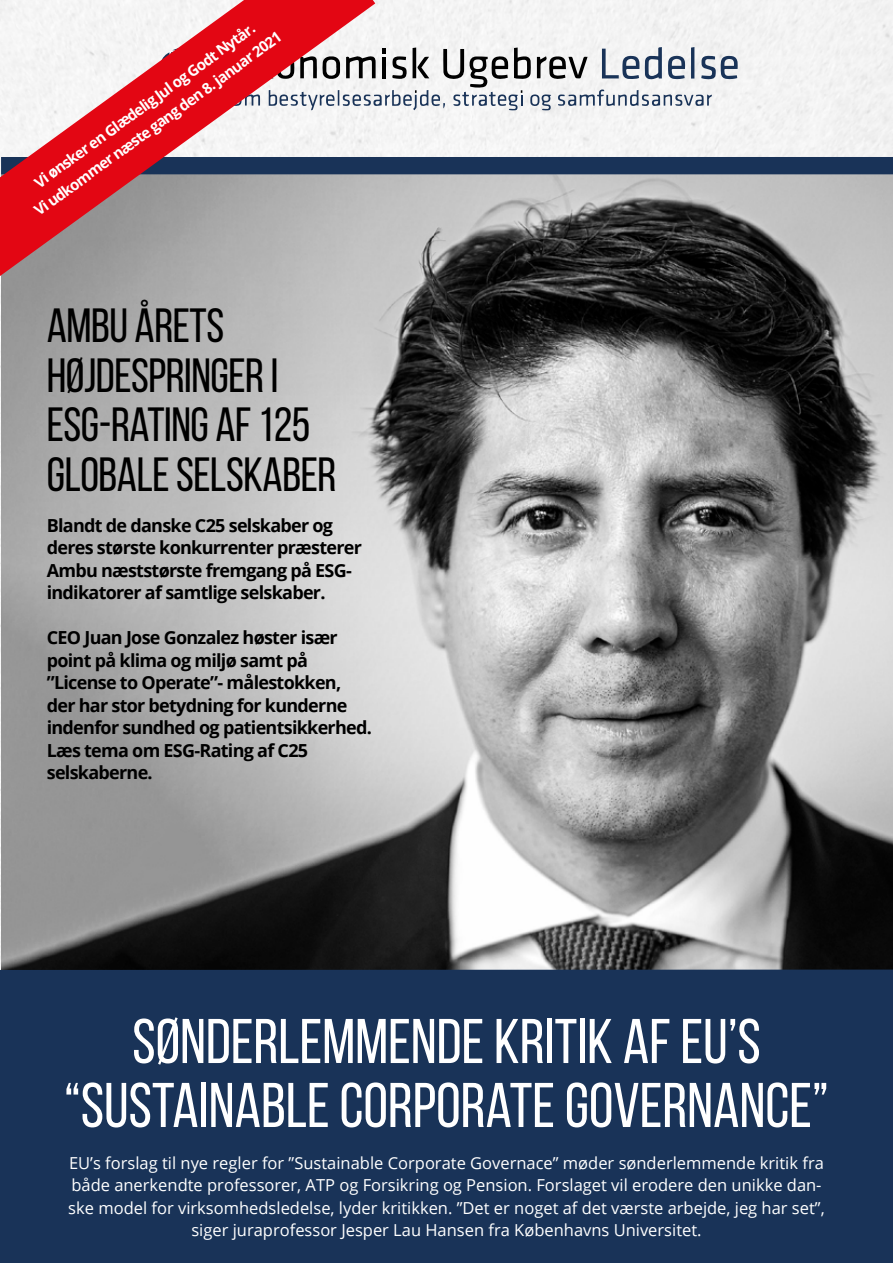
<style>
.page{position:relative;width:893px;height:1263px;background:#fff}
.page>*{position:absolute;margin:0;border:0;box-sizing:border-box;transform-origin:0 0}
.forside_rubrik{font:63px "Bebas Neue";color:#fff}
.nr__2_overskrift{font:48px "Bebas Neue";letter-spacing:-.01em;color:#000}
.Underrubrik{font:700 18px/22.5px "Open Sans";letter-spacing:-.04em;color:#000}
.Teaser{font:16.5px/22.5px "Open Sans";color:#fff;text-align:center}
.Underrubrik-2{font:700 15px "Open Sans";color:#fff}
</style>
<div class="page">
<img style="left:1px;top:174px;width:892px;height:795px">
<div style="left:1px;top:157px;width:892px;height:17px;background:#193358"></div>
<div style="left:0;top:969px;width:893px;height:294px;background:#193358"></div>
<svg style="left:375px;top:47px;width:363px;height:63px"></svg>
<svg style="left:0;top:0;width:375px;height:276px"></svg>
<p class="Underrubrik-2" style="left:30px;top:176px;width:270px;rotate:-36deg">Vi ønsker en Glædelig Jul og Godt Nytår.</p>
<p class="Underrubrik-2" style="left:30px;top:203px;width:303px;rotate:-36deg">Vi udkommer næste gang den 8. januar 2021</p>
<p class="nr__2_overskrift" style="left:47px;top:300px;width:179px">AMBU ÅRETS</p>
<p class="nr__2_overskrift" style="left:47px;top:349px;width:233px">HØJDESPRINGER I</p>
<p class="nr__2_overskrift" style="left:47px;top:399px;width:265px">ESG-RATING AF 125</p>
<p class="nr__2_overskrift" style="left:47px;top:448px;width:291px">GLOBALE SELSKABER</p>
<p class="Underrubrik" style="left:47px;top:513px;width:317px">Blandt de danske C25 selskaber og deres største konkurrenter præsterer Ambu næststørste fremgang på ESG&shy;indikatorer af samtlige selskaber.</p>
<p class="Underrubrik" style="left:47px;top:626px;width:327px">CEO Juan Jose Gonzalez høster især point på klima og miljø samt på ”License to Operate”- målestokken, der har stor betydning for kunderne indenfor sundhed og patientsikkerhed.<br>Læs tema om ESG-Rating af C25 selskaberne.</p>
<p class="forside_rubrik" style="left:132px;top:1007px;width:630px">SØNDERLEMMENDE KRITIK AF EU’S</p>
<p class="forside_rubrik" style="left:64px;top:1071px;width:767px">“SUSTAINABLE CORPORATE GOVERNANCE”</p>
<p class="Teaser" style="left:68px;top:1151px;width:758px">EU’s forslag til nye regler for ”Sustainable Corporate Governace” møder sønderlemmende kritik fra både anerkendte professorer, ATP og Forsikring og Pension. Forslaget vil erodere den unikke dan&shy;ske model for virksomhedsledelse, lyder kritikken. ”Det er noget af det værste arbejde, jeg har set”, siger juraprofessor Jesper Lau Hansen fra Københavns Universitet.</p>
</div>
